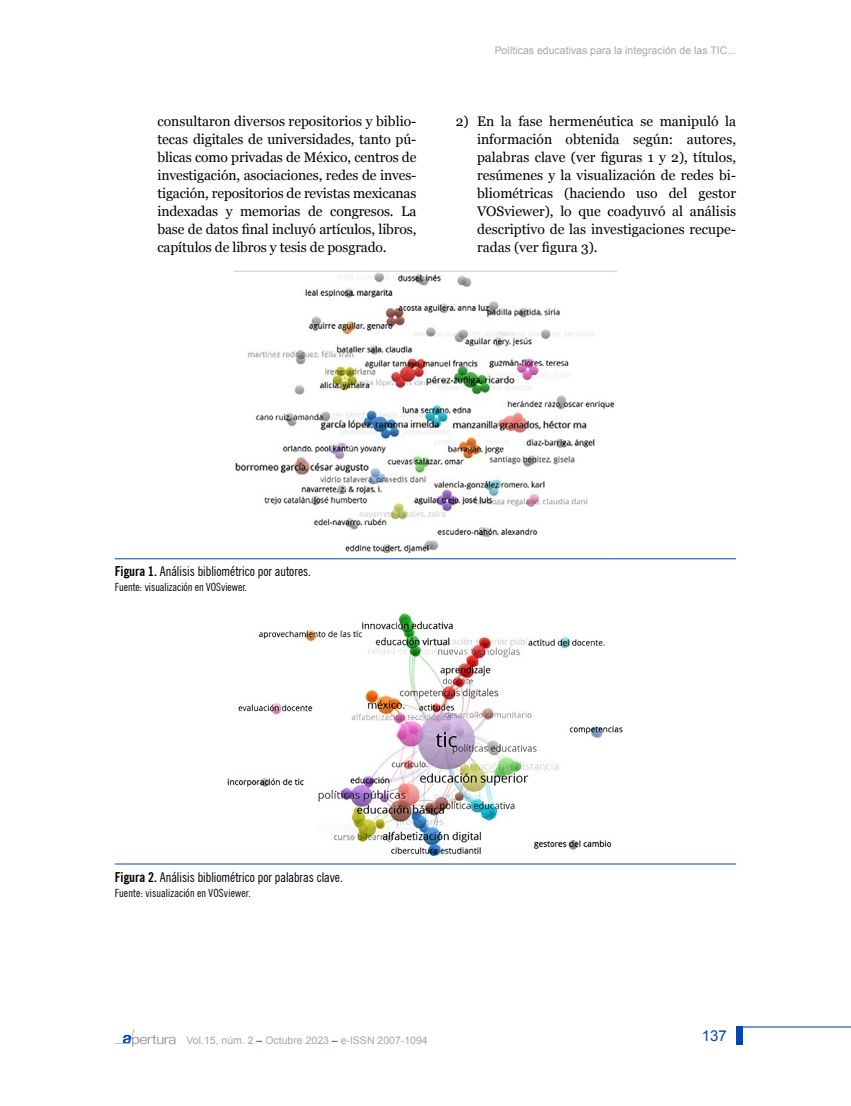
<style>
.page{position:relative;width:851px;height:1106px;background:#fff}
.page>*{position:absolute;margin:0;border:0;box-sizing:border-box;transform-origin:0 0}
.t1{font:15px "Arial";color:#0047ba}
.t2{font:13.8px/18px "Georgia";letter-spacing:-.005em;color:#000;text-align:justify}
.t3{font:condensed 13.5px "News Gothic BT";color:#000}
.t4{font:condensed 11.25px "News Gothic BT";color:#000}
.t5{font:10.5px "Arial";color:#a6a6a6}
.s1{font-weight:700}
.s2{color:#0047ba}
</style>
<div class="page">
<svg style="left:115px;top:1029px;width:60px;height:17px"></svg>
<hr style="left:738px;top:1026px;width:112px;height:1px;background:#0047ba">
<div style="left:736px;top:1026px;width:6px;height:18px;background:#0047ba"></div>
<img style="left:234px;top:270px;width:382px;height:283px">
<img style="left:227px;top:612px;width:396px;height:245px">
<hr style="left:115px;top:558px;width:621px;height:1px;background:#0047ba">
<hr style="left:115px;top:863px;width:621px;height:1px;background:#0047ba">
<p class="t5" style="left:494px;top:43px;width:243px">Políticas educativas para la integración de las TIC...</p>
<p class="t2" style="left:157px;top:112px;width:260px">consultaron diversos repositorios y biblio&shy;tecas digitales de universidades, tanto pú&shy;blicas como privadas de México, centros de investigación, asociaciones, redes de inves&shy;tigación, repositorios de revistas mexicanas indexadas y memorias de congresos. La base de datos final incluyó artículos, libros, capítulos de libros y tesis de posgrado.</p>
<p class="t2" style="left:477px;top:112px;width:260px;text-indent:-21px">2) En la fase hermenéutica se manipuló la información obtenida según: autores, palabras clave (ver figuras 1 y 2), títulos, resúmenes y la visualización de redes bi&shy;bliométricas (haciendo uso del gestor VOSviewer), lo que coadyuvó al análisis descriptivo de las investigaciones recupe&shy;radas (ver figura 3).</p>
<p class="t3" style="left:115px;top:563px;width:198px"><span class="s1">Figura 1.</span> Análisis bibliométrico por autores.</p>
<p class="t4" style="left:115px;top:580px;width:134px">Fuente: visualización en VOSviewer.</p>
<p class="t3" style="left:115px;top:869px;width:229px"><span class="s1">Figura 2.</span> Análisis bibliométrico por palabras clave.</p>
<p class="t4" style="left:115px;top:886px;width:137px">Fuente: visualización en VOSviewer.</p>
<p class="t5" style="left:186px;top:1033px;width:243px">Vol.15, núm. 2 <span class="s2">–</span> Octubre 2023 <span class="s2">–</span> e-ISSN 2007-1094</p>
<p class="t1" style="left:701px;top:1026px;width:27px">137</p>
</div>
